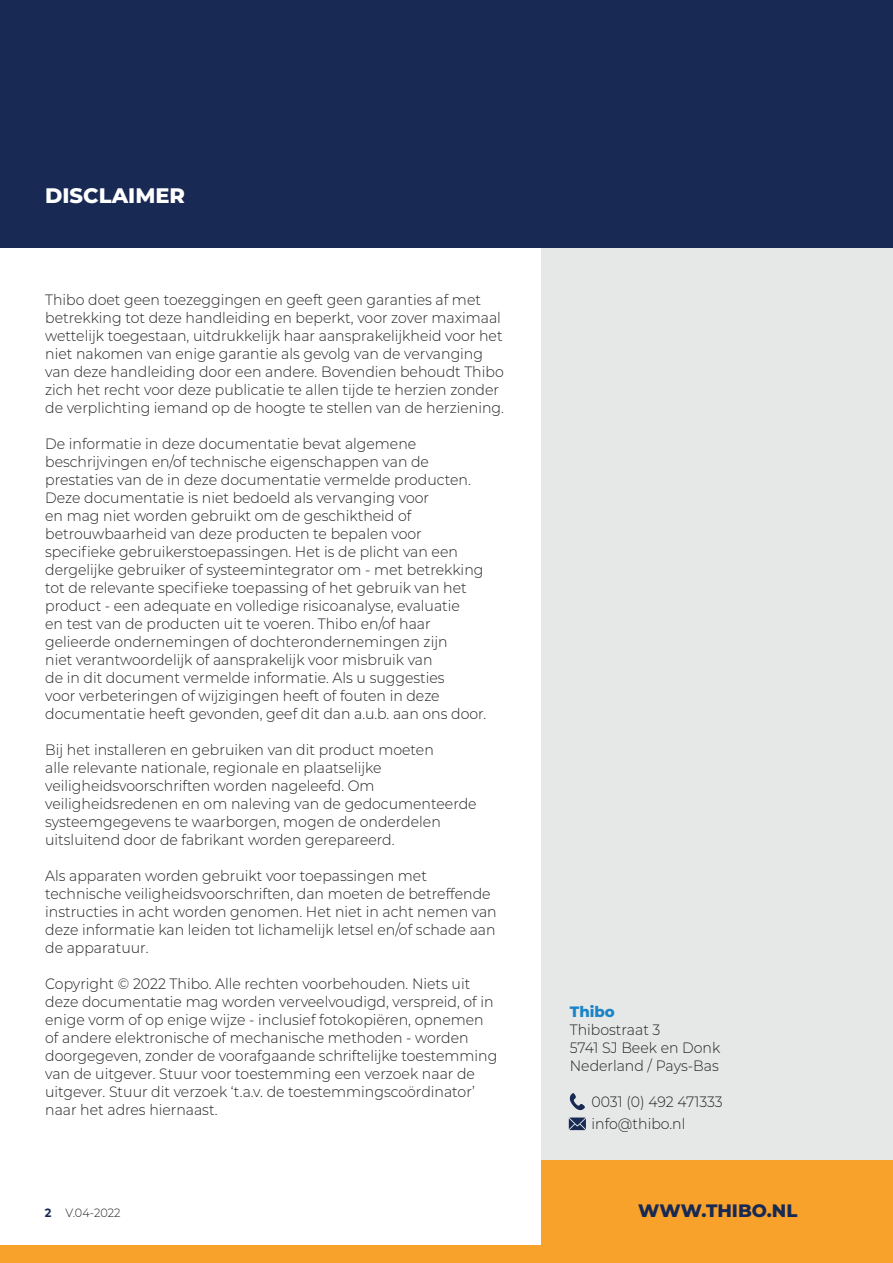
<style>
.page{position:relative;width:893px;height:1263px;background:#fff}
.page>*{position:absolute;margin:0;border:0;box-sizing:border-box;transform-origin:0 0}
.t1{font:800 21px "Montserrat";color:#fff}
.t2{font:800 18px "Montserrat";color:#182a54}
.t3{font:300 15px/18px "Montserrat";color:#231f20;scale:.94 1}
.t4{font:800 15px "Montserrat";color:#1b84c7}
.t5{font:300 12px "Montserrat";color:#231f20;scale:.94 1}
.s1{font-weight:700;color:#182a54}
</style>
<div class="page">
<div style="left:541px;top:249px;width:352px;height:997px;background:#e5e8e7"></div>
<div style="left:0;top:1px;width:893px;height:247px;background:#182a54"></div>
<div style="left:0;top:1246px;width:893px;height:17px;background:#f9a22b"></div>
<div style="left:541px;top:1161px;width:352px;height:102px;background:#f9a22b"></div>
<svg style="left:570px;top:1093px;width:15px;height:17px"></svg>
<svg style="left:569px;top:1117px;width:17px;height:13px"></svg>
<h1 class="t1" style="left:45px;top:181px;width:141px">DISCLAIMER</h1>
<p class="t3" style="left:45px;top:290px;width:490px">Thibo doet geen toezeggingen en geeft geen garanties af met betrekking tot deze handleiding en beperkt, voor zover maximaal wettelijk toegestaan, uitdrukkelijk haar aansprakelijkheid voor het niet nakomen van enige garantie als gevolg van de vervanging van deze handleiding door een andere. Bovendien behoudt Thibo zich het recht voor deze publicatie te allen tijde te herzien zonder de verplichting iemand op de hoogte te stellen van de herziening.</p>
<p class="t3" style="left:45px;top:434px;width:471px">De informatie in deze documentatie bevat algemene beschrijvingen en/of technische eigenschappen van de prestaties van de in deze documentatie vermelde producten.<br>Deze documentatie is niet bedoeld als vervanging voor<br>en mag niet worden gebruikt om de geschiktheid of betrouwbaarheid van deze producten te bepalen voor specifieke gebruikerstoepassingen. Het is de plicht van een dergelijke gebruiker of systeemintegrator om - met betrekking tot de relevante specifieke toepassing of het gebruik van het product - een adequate en volledige risicoanalyse, evaluatie<br>en test van de producten uit te voeren. Thibo en/of haar gelieerde ondernemingen of dochterondernemingen zijn<br>niet verantwoordelijk of aansprakelijk voor misbruik van<br>de in dit document vermelde informatie. Als u suggesties<br>voor verbeteringen of wijzigingen heeft of fouten in deze documentatie heeft gevonden, geef dit dan a.u.b. aan ons door.</p>
<p class="t3" style="left:45px;top:740px;width:460px">Bij het installeren en gebruiken van dit product moeten<br>alle relevante nationale, regionale en plaatselijke veiligheidsvoorschriften worden nageleefd. Om veiligheidsredenen en om naleving van de gedocumenteerde systeemgegevens te waarborgen, mogen de onderdelen uitsluitend door de fabrikant worden gerepareerd.</p>
<p class="t3" style="left:45px;top:866px;width:482px">Als apparaten worden gebruikt voor toepassingen met technische veiligheidsvoorschriften, dan moeten de betreffende instructies in acht worden genomen. Het niet in acht nemen van deze informatie kan leiden tot lichamelijk letsel en/of schade aan de apparatuur.</p>
<p class="t3" style="left:45px;top:974px;width:482px">Copyright © 2022 Thibo. Alle rechten voorbehouden. Niets uit deze documentatie mag worden verveelvoudigd, verspreid, of in enige vorm of op enige wijze - inclusief fotokopiëren, opnemen of andere elektronische of mechanische methoden - worden doorgegeven, zonder de voorafgaande schriftelijke toestemming van de uitgever. Stuur voor toestemming een verzoek naar de uitgever. Stuur dit verzoek ‘t.a.v. de toestemmingscoördinator’ naar het adres hiernaast.</p>
<p class="t5" style="left:45px;top:1204px;width:82px"><span class="s1">2</span> V.04-2022</p>
<p class="t4" style="left:570px;top:1000px;width:47px">Thibo</p>
<p class="t3" style="left:570px;top:1020px;width:162px">Thibostraat 3<br>5741 SJ Beek en Donk<br>Nederland / Pays-Bas</p>
<p class="t3" style="left:592px;top:1090px;width:141px;line-height:21.6px">0031 (0) 492 471333 info@thibo.nl</p>
<p class="t2" style="left:638px;top:1197px;width:161px">WWW.THIBO.NL</p>
</div>
